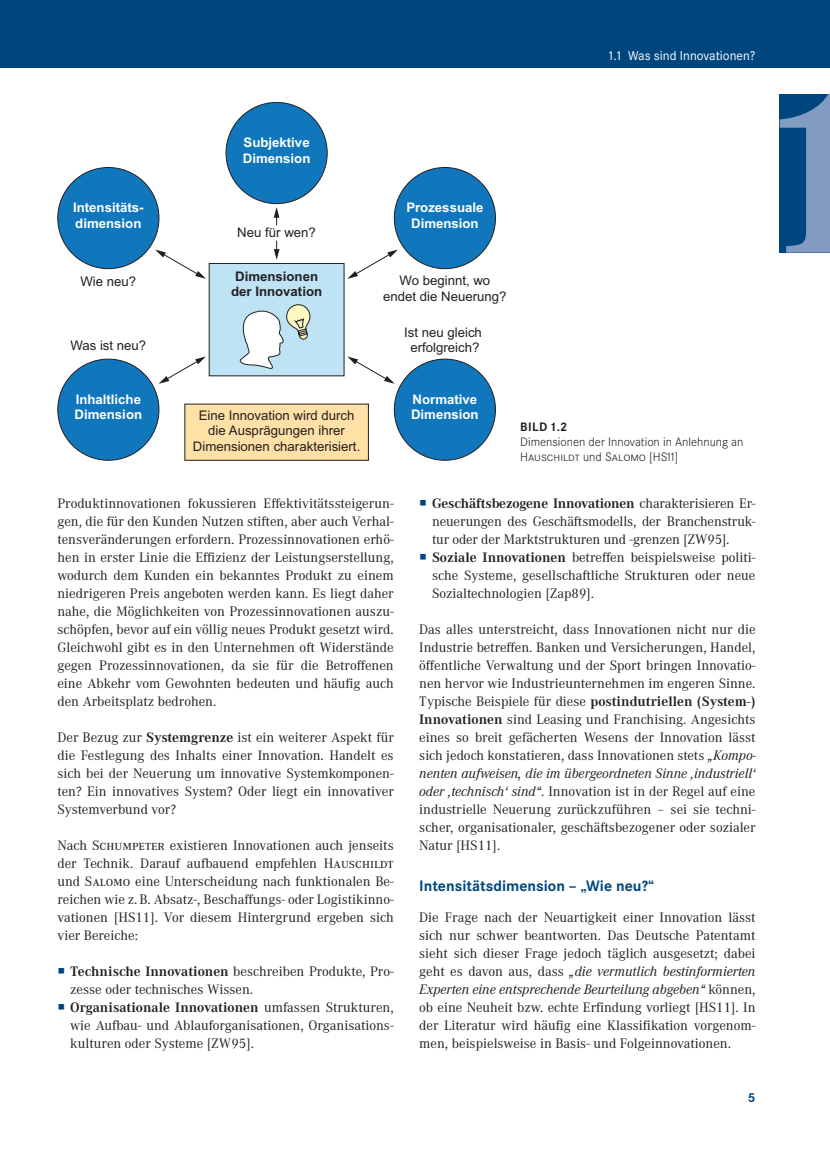
<style>
.page{position:relative;width:830px;height:1149px;background:#fff}
.page>*{position:absolute;margin:0;border:0;box-sizing:border-box;transform-origin:0 0}
.t1{font:700 15.75px "Corporate S Pro";color:#00467e}
.t2{font:14.25px/18px "Corporate A Pro";color:#231f20;text-align:justify}
.t3{font:13.5px "Corporate S Pro";color:#fff}
.t4{font:700 13.5px "Corporate S Pro";color:#00467e}
.t5{font:13.2px/15.9px "Arial";color:#231f20;text-align:center}
.t6{font:700 13.2px/15.9px "Arial";color:#fff}
.t7{font:700 13.2px/15.9px "Arial";color:#231f20;text-align:center}
.t8{font:300 12.75px/15px "Corporate S Pro";color:#231f20}
.t9{font:700 12.75px "Corporate S Pro";color:#231f20}
.s1{font-weight:700}
.s2{font-style:italic}
</style>
<div class="page">
<div style="left:0;top:0;width:829px;height:68px;background:#00467e"></div>
<svg style="left:779px;top:94px;width:50px;height:158px;background:#3e6e9e"></svg>
<div style="left:209px;top:263px;width:135px;height:113px;background:#bee3f5"></div>
<svg style="left:239px;top:304px;width:72px;height:65px"></svg>
<svg style="left:274px;top:241px;width:5px;height:19px"></svg>
<svg style="left:273px;top:207px;width:6px;height:18px"></svg>
<svg style="left:155px;top:249px;width:51px;height:30px"></svg>
<svg style="left:158px;top:356px;width:48px;height:28px"></svg>
<svg style="left:347px;top:249px;width:51px;height:30px"></svg>
<svg style="left:347px;top:356px;width:47px;height:27px"></svg>
<div style="left:226px;top:102px;width:101px;height:101px;background:#1177bd;border-radius:50%"></div>
<div style="left:58px;top:167px;width:101px;height:101px;background:#1177bd;border-radius:50%"></div>
<div style="left:58px;top:359px;width:101px;height:101px;background:#1177bd;border-radius:50%"></div>
<div style="left:394px;top:167px;width:101px;height:101px;background:#1177bd;border-radius:50%"></div>
<div style="left:394px;top:359px;width:101px;height:101px;background:#1177bd;border-radius:50%"></div>
<div style="left:185px;top:404px;width:183px;height:56px;background:#ffe1a7"></div>
<p class="t3" style="left:609px;top:45px;width:148px">1.1 Was sind Innovationen?</p>
<p class="t6" style="left:243px;top:134px;width:69px">Subjektive<br>Dimension</p>
<p class="t6" style="left:73px;top:199px;width:72px">Intensitäts&shy;dimension</p>
<p class="t5" style="left:237px;top:224px;width:80px">Neu für wen?</p>
<p class="t6" style="left:406px;top:199px;width:79px;text-align:center">Prozessuale<br>Dimension</p>
<p class="t5" style="left:80px;top:273px;width:57px">Wie neu?</p>
<p class="t5" style="left:70px;top:337px;width:77px">Was ist neu?</p>
<p class="t7" style="left:231px;top:268px;width:92px">Dimensionen der Innovation</p>
<p class="t5" style="left:383px;top:272px;width:125px">Wo beginnt, wo endet die Neuerung?</p>
<p class="t5" style="left:404px;top:324px;width:79px">Ist neu gleich erfolgreich?</p>
<p class="t6" style="left:75px;top:391px;width:69px">Inhaltliche<br>Dimension</p>
<p class="t5" style="left:193px;top:406px;width:169px">Eine Innovation wird durch die Ausprägungen ihrer<br>Dimensionen charakterisiert.</p>
<p class="t6" style="left:411px;top:391px;width:69px">Normative<br>Dimension</p>
<p class="t9" style="left:520px;top:416px;width:48px">BILD 1.2</p>
<p class="t8" style="left:520px;top:433px;width:225px">Dimensionen der Innovation in Anlehnung an<br>Hauschildt und Salomo [HS11]</p>
<p class="t2" style="left:57px;top:493px;width:337px">Produktinnovationen fokussieren Effektivitätssteigerun&shy;gen, die für den Kunden Nutzen stiften, aber auch Verhal&shy;tensveränderungen erfordern. Prozessinnovationen erhö&shy;hen in erster Linie die Effizienz der Leistungserstellung, wodurch dem Kunden ein bekanntes Produkt zu einem niedrigeren Preis angeboten werden kann. Es liegt daher nahe, die Möglichkeiten von Prozessinnovationen auszu&shy;schöpfen, bevor auf ein völlig neues Produkt gesetzt wird.<br>Gleichwohl gibt es in den Unternehmen oft Widerstände gegen Prozessinnovationen, da sie für die Betroffenen eine Abkehr vom Gewohnten bedeuten und häufig auch den Arbeitsplatz bedrohen.</p>
<p class="t2" style="left:57px;top:727px;width:337px">Der Bezug zur <span class="s1">Systemgrenze</span> ist ein weiterer Aspekt für die Festlegung des Inhalts einer Innovation. Handelt es sich bei der Neuerung um innovative Systemkomponen&shy;ten? Ein innovatives System? Oder liegt ein innovativer Systemverbund vor?</p>
<p class="t2" style="left:57px;top:835px;width:337px">Nach Schumpeter existieren Innovationen auch jenseits der Technik. Darauf aufbauend empfehlen Hauschildt und Salomo eine Unterscheidung nach funktionalen Be&shy;reichen wie z. B. Absatz-, Beschaffungs- oder Logistikinno&shy;vationen [HS11]. Vor diesem Hintergrund ergeben sich vier Bereiche:</p>
<p class="t2" style="left:70px;top:961px;width:325px;text-align:left"><span class="s1">Technische Innovationen</span> beschreiben Produkte, Pro&shy;zesse oder technisches Wissen.<br><span class="s1">Organisationale Innovationen</span> umfassen Strukturen, wie Aufbau- und Ablauforganisationen, Organisations&shy;kulturen oder Systeme [ZW95].</p>
<p class="t2" style="left:432px;top:493px;width:325px;text-align:left"><span class="s1">Geschäftsbezogene Innovationen</span> charakterisieren Er&shy;neuerungen des Geschäftsmodells, der Branchenstruk&shy;tur oder der Marktstrukturen und -grenzen [ZW95].<br><span class="s1">Soziale Innovationen</span> betreffen beispielsweise politi&shy;sche Systeme, gesellschaftliche Strukturen oder neue Sozialtechnologien [Zap89].</p>
<p class="t2" style="left:419px;top:619px;width:338px">Das alles unterstreicht, dass Innovationen nicht nur die Industrie betreffen. Banken und Versicherungen, Handel, öffentliche Verwaltung und der Sport bringen Innovatio&shy;nen hervor wie Industrieunternehmen im engeren Sinne.<br>Typische Beispiele für diese <span class="s1">postindutriellen (System-)<br>Innovationen</span> sind Leasing und Franchising. Angesichts eines so breit gefächerten Wesens der Innovation lässt sich jedoch konstatieren, dass Innovationen stets <span class="s2">„Kompo&shy;nenten aufweisen, die im übergeordneten Sinne ‚industriell‘ oder ‚technisch‘ sind“</span>. Innovation ist in der Regel auf eine industrielle Neuerung zurückzuführen – sei sie techni&shy;scher, organisationaler, geschäftsbezogener oder sozialer Natur [HS11].</p>
<p class="t1" style="left:419px;top:872px;width:236px">Intensitätsdimension – „Wie neu?“</p>
<p class="t2" style="left:419px;top:907px;width:337px">Die Frage nach der Neuartigkeit einer Innovation lässt sich nur schwer beantworten. Das Deutsche Patentamt sieht sich dieser Frage jedoch täglich ausgesetzt; dabei geht es davon aus, dass <span class="s2">„die vermutlich bestinformierten Experten eine entsprechende Beurteilung abgeben“</span> können, ob eine Neuheit bzw. echte Erfindung vorliegt [HS11]. In der Literatur wird häufig eine Klassifikation vorgenom&shy;men, beispielsweise in Basis- und Folgeinnovationen.</p>
<p class="t4" style="left:747px;top:1086px;width:9px">5</p>
</div>
